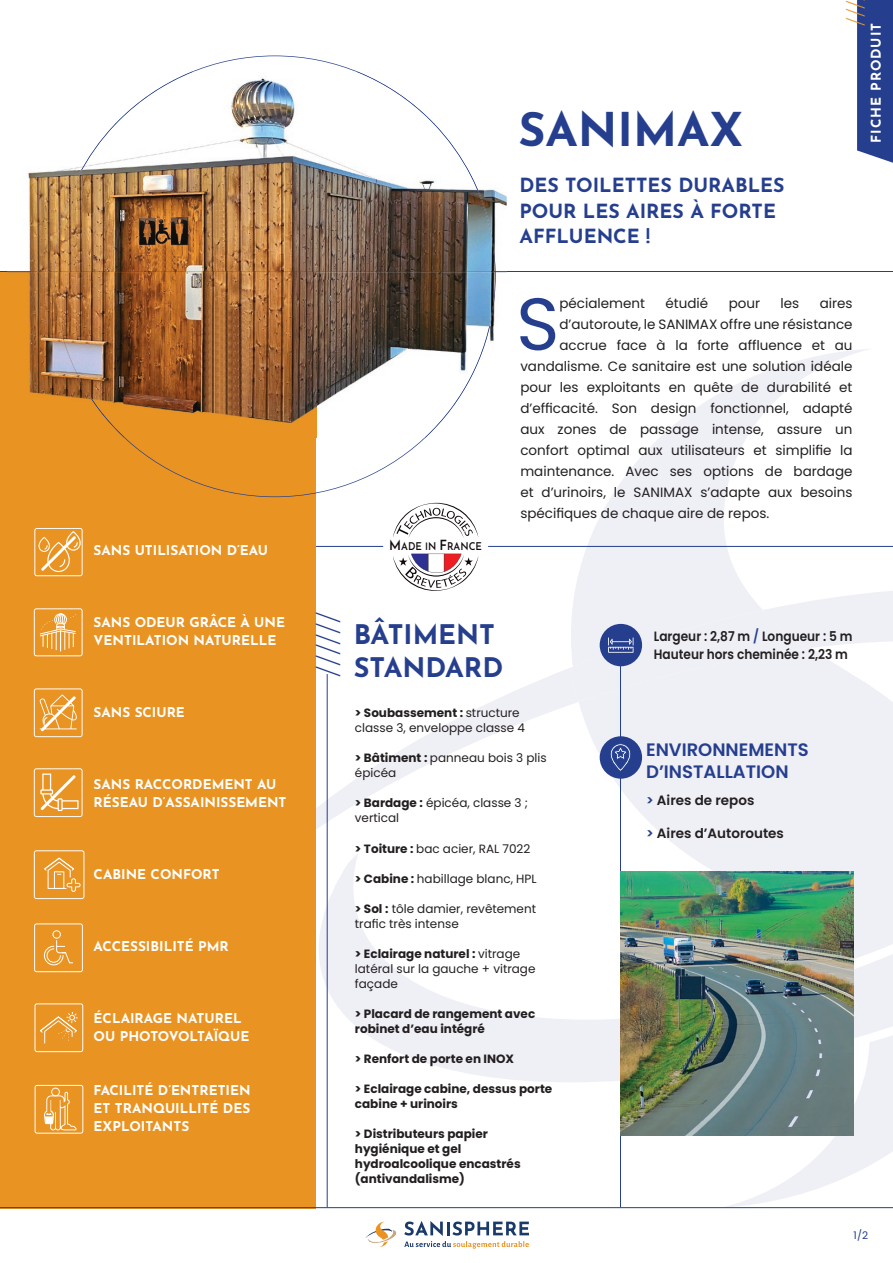
<style>
.page{position:relative;width:893px;height:1263px;background:#fff}
.page>*{position:absolute;margin:0;border:0;box-sizing:border-box;transform-origin:0 0}
.t1{font:73.8px "Poppins";color:#253f8e}
.t2{font:700 46.5px "Josefin Sans";color:#253f8e}
.t3{font:300 31.5px "Josefin Sans";color:#253f8e}
.t4{font:700 27px/33px "Josefin Sans";color:#253f8e}
.t5{font:300 24.15px "Josefin Sans";color:#e99422}
.t6{font:700 19.5px/25.5px "Josefin Sans";color:#253f8e}
.t7{font:600 18px/21.6px "Poppins";color:#253f8e}
.t8{font:13.5px "Poppins";color:#231f20}
.t9{font:700 13.5px/18px "Josefin Sans";color:#fff}
.t10{font:600 13.5px/18px "Poppins";color:#231f20;scale:.9 1}
.t11{font:600 13.5px "Poppins";color:#231f20}
.t12{font:700 13.5px "Josefin Sans";letter-spacing:.07em;color:#fff}
.t13{font:12px/15px "Poppins";color:#231f20}
.t14{font:700 12px/15px "Poppins";color:#231f20}
.t15{font:600 10.65px "Josefin Sans";color:#110a0c;scale:.92 1}
.t16{font:10.5px "Poppins";color:#253f8e}
.s1{font-size:13.95px}
.s2{font-size:10.2px}
.s3{font-weight:700}
.s4{color:#253f8e}
</style>
<div class="page">
<div style="left:657px;top:829px;width:236px;height:125px;background:#efeff6"></div>
<svg style="left:555px;top:349px;width:317px;height:205px"></svg>
<svg style="left:319px;top:853px;width:540px;height:229px"></svg>
<svg style="left:721px;top:954px;width:172px;height:253px"></svg>
<div style="left:857px;top:0;width:36px;height:163px;background:#253f8e"></div>
<div style="left:0;top:272px;width:316px;height:937px;background:#e99422"></div>
<hr style="left:0;top:271px;width:893px;height:1px;background:#253f8e">
<hr style="left:316px;top:546px;width:577px;height:1px;background:#253f8e">
<img style="left:28px;top:145px;width:179px;height:126px">
<img style="left:207px;top:78px;width:200px;height:202px">
<img style="left:407px;top:180px;width:100px;height:172px">
<img style="left:316px;top:280px;width:91px;height:157px">
<img style="left:7px;top:272px;width:309px;height:151px">
<img style="left:7px;top:271px;width:500px;height:1px">
<img style="left:115px;top:72px;width:78px;height:52px">
<img style="left:356px;top:72px;width:79px;height:52px">
<img style="left:78px;top:124px;width:38px;height:52px">
<img style="left:433px;top:124px;width:39px;height:52px">
<img style="left:54px;top:176px;width:49px;height:239px">
<img style="left:446px;top:176px;width:50px;height:239px">
<img style="left:103px;top:414px;width:22px;height:23px">
<img style="left:425px;top:414px;width:22px;height:23px">
<div style="left:383px;top:494px;width:105px;height:105px;background:#fff;border-radius:50%"></div>
<svg style="left:393px;top:503px;width:85px;height:35px"></svg>
<hr style="left:620px;top:627px;width:1px;height:580px;background:#253f8e">
<svg style="left:316px;top:554px;width:577px;height:275px"></svg>
<svg style="left:34px;top:923px;width:49px;height:49px"></svg>
<svg style="left:34px;top:850px;width:50px;height:49px"></svg>
<svg style="left:34px;top:608px;width:49px;height:48px"></svg>
<svg style="left:34px;top:528px;width:49px;height:48px"></svg>
<svg style="left:34px;top:1003px;width:49px;height:49px"></svg>
<svg style="left:34px;top:688px;width:49px;height:49px"></svg>
<svg style="left:34px;top:768px;width:49px;height:49px"></svg>
<svg style="left:35px;top:1085px;width:48px;height:49px"></svg>
<hr style="left:0;top:1207px;width:893px;height:1px;background:#253f8e">
<svg style="left:366px;top:1221px;width:31px;height:26px"></svg>
<svg style="left:404px;top:1221px;width:124px;height:27px"></svg>
<hr style="left:327px;top:674px;width:1px;height:533px;background:#253f8e">
<img style="left:621px;top:872px;width:233px;height:263px">
<p class="t9" style="left:94px;top:542px;width:176px">SANS UTILISATION D’EAU</p>
<p class="t9" style="left:94px;top:614px;width:193px">SANS ODEUR GRÂCE À UNE<br>VENTILATION NATURELLE</p>
<p class="t9" style="left:94px;top:704px;width:93px">SANS SCIURE</p>
<p class="t9" style="left:94px;top:775px;width:194px">SANS RACCORDEMENT AU<br>RÉSEAU D’ASSAINISSEMENT</p>
<p class="t9" style="left:94px;top:865px;width:127px">CABINE CONFORT</p>
<p class="t9" style="left:94px;top:937px;width:137px">ACCESSIBILITÉ PMR</p>
<p class="t9" style="left:94px;top:1009px;width:157px">ÉCLAIRAGE NATUREL<br>OU PHOTOVOLTAÏQUE</p>
<p class="t9" style="left:94px;top:1081px;width:158px;text-align:justify">FACILITÉ D’ENTRETIEN ET TRANQUILLITÉ DES EXPLOITANTS</p>
<p class="t15" style="left:389px;top:540px;width:102px"><span class="s1">M</span>ADE <span class="s2">I</span>N <span class="s1">F</span>RANCE</p>
<h2 class="t2" style="left:518px;top:103px;width:226px">SANIMAX</h2>
<h3 class="t6" style="left:519px;top:173px;width:267px">DES TOILETTES DURABLES<br>POUR LES AIRES À FORTE<br>AFFLUENCE !</h3>
<h3 class="t5" style="left:842px;top:26px;width:27px;rotate:-90deg">///</h3>
<p class="t12" style="left:868px;top:143px;width:121px;rotate:-90deg">FICHE PRODUIT</p>
<h1 class="t1" style="left:516px;top:280px;width:45px">S</h1>
<p class="t8" style="left:559px;top:295px;width:87px">pécialement</p>
<p class="t8" style="left:665px;top:295px;width:44px">étudié</p>
<p class="t8" style="left:729px;top:295px;width:33px">pour</p>
<p class="t8" style="left:780px;top:295px;width:20px">les</p>
<p class="t8" style="left:820px;top:295px;width:34px">aires</p>
<p class="t8" style="left:559px;top:316px;width:295px">d’autoroute, le SANIMAX offre une résistance</p>
<p class="t8" style="left:559px;top:337px;width:295px">accrue face à la forte affluence et au</p>
<p class="t8" style="left:520px;top:358px;width:334px">vandalisme. Ce sanitaire est une solution idéale</p>
<p class="t8" style="left:520px;top:379px;width:334px">pour les exploitants en quête de durabilité et</p>
<p class="t8" style="left:520px;top:400px;width:334px">d’efficacité. Son design fonctionnel, adapté</p>
<p class="t8" style="left:520px;top:421px;width:334px">aux zones de passage intense, assure un</p>
<p class="t8" style="left:520px;top:442px;width:334px">confort optimal aux utilisateurs et simplifie la</p>
<p class="t8" style="left:520px;top:463px;width:334px">maintenance. Avec ses options de bardage</p>
<p class="t8" style="left:520px;top:484px;width:334px">et d’urinoirs, le SANIMAX s’adapte aux besoins</p>
<p class="t8" style="left:520px;top:505px;width:250px">spécifiques de chaque aire de repos.</p>
<h3 class="t3" style="left:310px;top:677px;width:67px;rotate:-90deg">//////</h3>
<h3 class="t4" style="left:354px;top:619px;width:151px">BÂTIMENT<br>STANDARD</h3>
<p class="t13" style="left:355px;top:706px;width:172px"><span class="s3">&gt; Soubassement :</span> structure classe 3, enveloppe classe 4</p>
<p class="t13" style="left:355px;top:751px;width:193px"><span class="s3">&gt; Bâtiment :</span> panneau bois 3 plis épicéa</p>
<p class="t13" style="left:355px;top:796px;width:175px"><span class="s3">&gt; Bardage :</span> épicéa, classe 3 ; vertical</p>
<p class="t13" style="left:355px;top:841px;width:177px"><span class="s3">&gt; Toiture :</span> bac acier, RAL 7022</p>
<p class="t13" style="left:355px;top:871px;width:183px"><span class="s3">&gt; Cabine :</span> habillage blanc, HPL</p>
<p class="t13" style="left:355px;top:901px;width:183px"><span class="s3">&gt; Sol :</span> tôle damier, revêtement trafic très intense</p>
<p class="t13" style="left:355px;top:946px;width:182px"><span class="s3">&gt; Eclairage naturel :</span> vitrage latéral sur la gauche + vitrage façade</p>
<p class="t14" style="left:355px;top:1006px;width:182px">&gt; Placard de rangement avec robinet d’eau intégré</p>
<p class="t14" style="left:355px;top:1051px;width:161px">&gt; Renfort de porte en INOX</p>
<p class="t14" style="left:355px;top:1081px;width:199px">&gt; Eclairage cabine, dessus porte cabine + urinoirs</p>
<p class="t14" style="left:355px;top:1126px;width:167px">&gt; Distributeurs papier hygiénique et gel hydroalcoolique encastrés (antivandalisme)</p>
<p class="t10" style="left:654px;top:628px;width:222px">Largeur : 2,87 m <span class="s4">/</span> Longueur : 5 m<br>Hauteur hors cheminée : 2,23 m</p>
<h3 class="t7" style="left:646px;top:739px;width:164px">ENVIRONNEMENTS<br>D’INSTALLATION</h3>
<p class="t11" style="left:646px;top:792px;width:110px"><span class="s4">&gt;</span> Aires de repos</p>
<p class="t11" style="left:646px;top:825px;width:139px"><span class="s4">&gt;</span> Aires d’Autoroutes</p>
<p class="t16" style="left:854px;top:1229px;width:16px">1/2</p>
</div>
